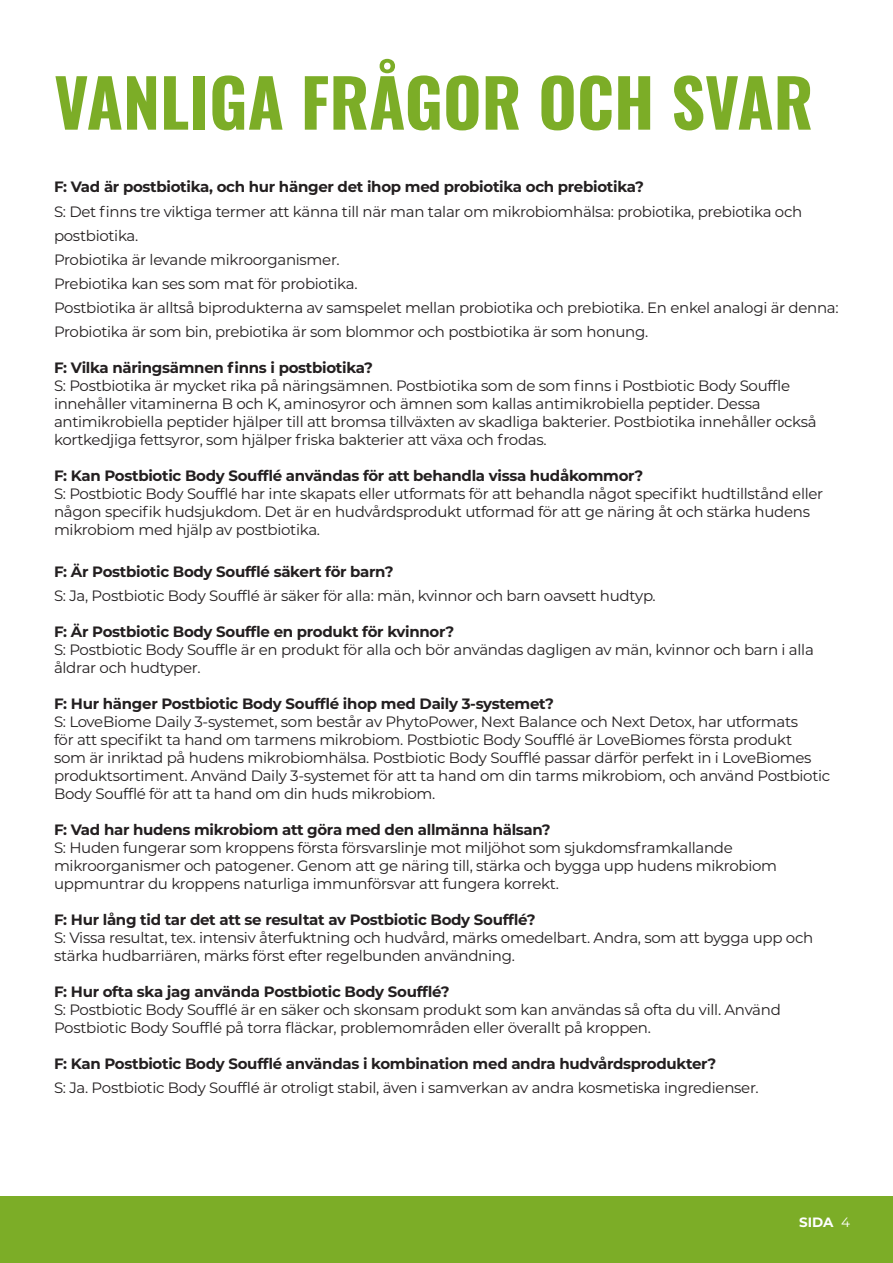
<style>
.page{position:relative;width:893px;height:1263px;background:#fff}
.page>*{position:absolute;margin:0;border:0;box-sizing:border-box;transform-origin:0 0}
.t1{font:66px "Oswald";color:#7cad27}
.t2{font:15px/18px "Montserrat";letter-spacing:-.02em;color:#231f20}
.t3{font:700 15px "Montserrat";letter-spacing:-.02em;color:#231f20}
.t4{font:700 13.5px "Montserrat";color:#fff}
.s1{font-weight:400}
</style>
<div class="page">
<div style="left:0;top:1196px;width:893px;height:67px;background:#7cad27"></div>
<h1 class="t1" style="left:54px;top:74px;width:761px">VANLIGA FRÅGOR OCH SVAR</h1>
<p class="t3" style="left:54px;top:179px;width:591px">F: Vad är postbiotika, och hur hänger det ihop med probiotika och prebiotika?</p>
<p class="t2" style="left:54px;top:199px;width:786px;line-height:24px">S: Det finns tre viktiga termer att känna till när man talar om mikrobiomhälsa: probiotika, prebiotika och postbiotika.<br>Probiotika är levande mikroorganismer.<br>Prebiotika kan ses som mat för probiotika.<br>Postbiotika är alltså biprodukterna av samspelet mellan probiotika och prebiotika. En enkel analogi är denna:<br>Probiotika är som bin, prebiotika är som blommor och postbiotika är som honung.</p>
<p class="t3" style="left:54px;top:359px;width:320px">F: Vilka näringsämnen finns i postbiotika?</p>
<p class="t2" style="left:54px;top:376px;width:764px">S: Postbiotika är mycket rika på näringsämnen. Postbiotika som de som finns i Postbiotic Body Souffle innehåller vitaminerna B och K, aminosyror och ämnen som kallas antimikrobiella peptider. Dessa antimikrobiella peptider hjälper till att bromsa tillväxten av skadliga bakterier. Postbiotika innehåller också kortkedjiga fettsyror, som hjälper friska bakterier att växa och frodas.</p>
<p class="t3" style="left:54px;top:467px;width:591px">F: Kan Postbiotic Body Soufflé användas för att behandla vissa hudåkommor?</p>
<p class="t2" style="left:54px;top:484px;width:771px">S: Postbiotic Body Soufflé har inte skapats eller utformats för att behandla något specifikt hudtillstånd eller någon specifik hudsjukdom. Det är en hudvårdsprodukt utformad för att ge näring åt och stärka hudens mikrobiom med hjälp av postbiotika.</p>
<p class="t3" style="left:54px;top:563px;width:341px">F: Är Postbiotic Body Soufflé säkert för barn?</p>
<p class="t2" style="left:54px;top:586px;width:603px">S: Ja, Postbiotic Body Soufflé är säker för alla: män, kvinnor och barn oavsett hudtyp.</p>
<p class="t3" style="left:54px;top:623px;width:402px">F: Är Postbiotic Body Souffle en produkt för kvinnor?</p>
<p class="t2" style="left:54px;top:640px;width:761px">S: Postbiotic Body Souffle är en produkt för alla och bör användas dagligen av män, kvinnor och barn i alla åldrar och hudtyper.</p>
<p class="t3" style="left:54px;top:695px;width:502px">F: Hur hänger Postbiotic Body Soufflé ihop med Daily 3-systemet?</p>
<p class="t2" style="left:54px;top:712px;width:778px">S: LoveBiome Daily 3-systemet, som består av PhytoPower, Next Balance och Next Detox, har utformats<br>för att specifikt ta hand om tarmens mikrobiom. Postbiotic Body Soufflé är LoveBiomes första produkt<br>som är inriktad på hudens mikrobiomhälsa. Postbiotic Body Soufflé passar därför perfekt in i LoveBiomes produktsortiment. Använd Daily 3-systemet för att ta hand om din tarms mikrobiom, och använd Postbiotic Body Soufflé för att ta hand om din huds mikrobiom.</p>
<p class="t3" style="left:54px;top:821px;width:498px">F: Vad har hudens mikrobiom att göra med den allmänna hälsan?</p>
<p class="t2" style="left:54px;top:838px;width:725px">S: Huden fungerar som kroppens första försvarslinje mot miljöhot som sjukdomsframkallande mikroorganismer och patogener. Genom att ge näring till, stärka och bygga upp hudens mikrobiom uppmuntrar du kroppens naturliga immunförsvar att fungera korrekt.</p>
<p class="t3" style="left:54px;top:911px;width:483px">F: Hur lång tid tar det att se resultat av Postbiotic Body Soufflé?</p>
<p class="t2" style="left:54px;top:928px;width:761px">S: Vissa resultat, tex. intensiv återfuktning och hudvård, märks omedelbart. Andra, som att bygga upp och stärka hudbarriären, märks först efter regelbunden användning.</p>
<p class="t3" style="left:54px;top:983px;width:397px">F: Hur ofta ska jag använda Postbiotic Body Soufflé?</p>
<p class="t2" style="left:54px;top:1000px;width:728px">S: Postbiotic Body Soufflé är en säker och skonsam produkt som kan användas så ofta du vill. Använd<br>Postbiotic Body Soufflé på torra fläckar, problemområden eller överallt på kroppen.</p>
<p class="t3" style="left:54px;top:1055px;width:664px">F: Kan Postbiotic Body Soufflé användas i kombination med andra hudvårdsprodukter?</p>
<p class="t2" style="left:54px;top:1078px;width:706px">S: Ja. Postbiotic Body Soufflé är otroligt stabil, även i samverkan av andra kosmetiska ingredienser.</p>
<p class="t4" style="left:799px;top:1214px;width:52px">SIDA <span class="s1">4</span></p>
</div>
